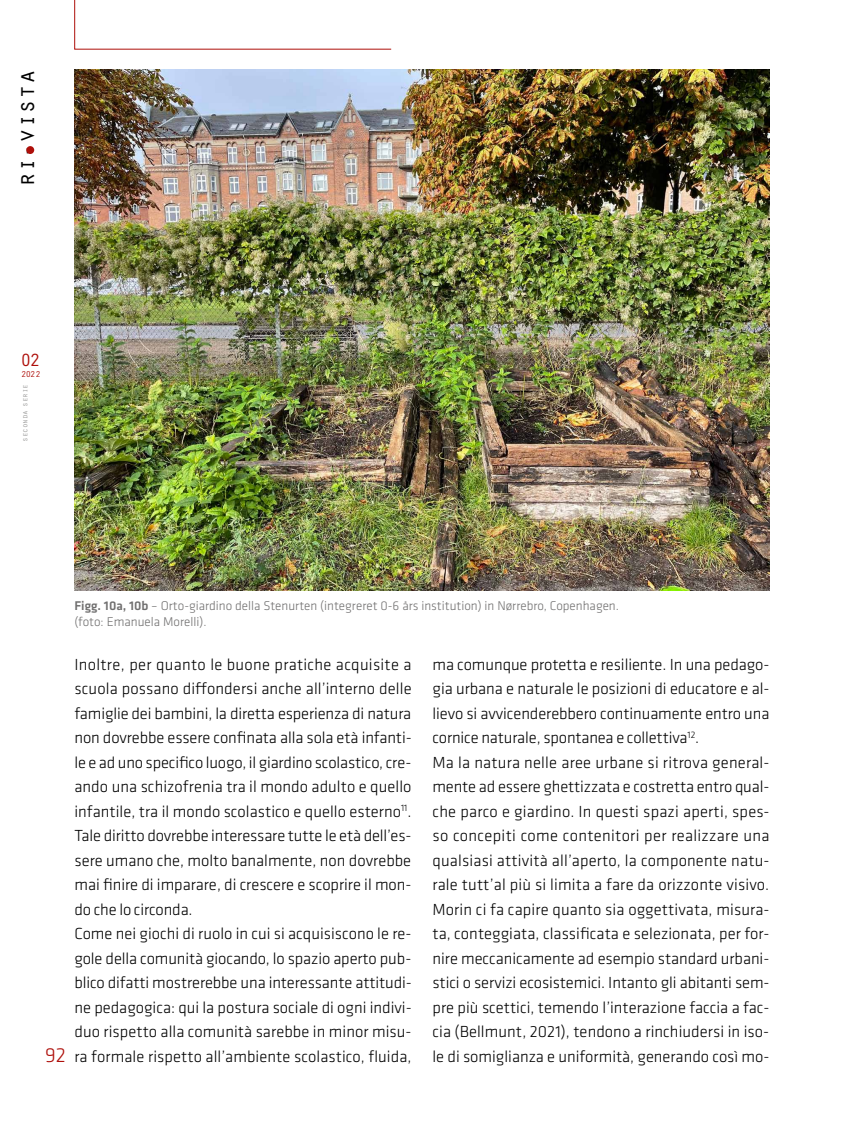
<style>
.page{position:relative;width:844px;height:1141px;background:#fff}
.page>*{position:absolute;margin:0;border:0;box-sizing:border-box;transform-origin:0 0}
.t1{font:24.5px "Orator Std";color:#000}
.t2{font:300 21px "Klavika";color:#ae0f0a}
.t3{font:18.38px "Orator Std";color:#ae0f0a}
.t4{font:300 16.62px/24.5px "Klavika";color:#000}
.t5{font:300 13.12px/15.8px "Klavika";color:#706f6f}
.t6{font:8.75px "Orator Std";color:#ae0f0a}
.t7{font:7.88px "Orator Std";letter-spacing:-.025em;color:#9d9d9c}
.s1{font-weight:500}
</style>
<div class="page">
<svg style="left:74px;top:0;width:317px;height:50px"></svg>
<div style="left:26px;top:146px;width:8px;height:8px;background:#ae0f0a;border-radius:50%"></div>
<img style="left:74px;top:70px;width:695px;height:521px">
<h1 class="t1" style="left:9px;top:187px;width:119px;rotate:-90deg">ri-vista</h1>
<p class="t3" style="left:20px;top:347px;width:22px">02</p>
<p class="t6" style="left:21px;top:368px;width:21px">2022</p>
<p class="t7" style="left:19px;top:442px;width:59px;rotate:-90deg">seconda serie</p>
<p class="t2" style="left:45px;top:1044px;width:22px">92</p>
<p class="t5" style="left:74px;top:598px;width:546px"><span class="s1">Figg. 10a, 10b</span> – Orto-giardino della Stenurten (integreret 0-6 års institution) in Nørrebro, Copenhagen. (foto: Emanuela Morelli).</p>
<p class="t4" style="left:74px;top:652px;width:339px">Inoltre, per quanto le buone pratiche acquisite a scuola possano diffondersi anche all’interno delle famiglie dei bambini, la diretta esperienza di natura non dovrebbe essere confinata alla sola età infanti&shy;le e ad uno specifico luogo, il giardino scolastico, cre&shy;ando una schizofrenia tra il mondo adulto e quello infantile, tra il mondo scolastico e quello esterno<sup>11</sup>.<br>Tale diritto dovrebbe interessare tutte le età dell’es&shy;sere umano che, molto banalmente, non dovrebbe mai finire di imparare, di crescere e scoprire il mon&shy;do che lo circonda.<br>Come nei giochi di ruolo in cui si acquisiscono le re&shy;gole della comunità giocando, lo spazio aperto pub&shy;blico difatti mostrerebbe una interessante attitudi&shy;ne pedagogica: qui la postura sociale di ogni indivi&shy;duo rispetto alla comunità sarebbe in minor misu&shy;ra formale rispetto all’ambiente scolastico, fluida,</p>
<p class="t4" style="left:432px;top:652px;width:338px">ma comunque protetta e resiliente. In una pedago&shy;gia urbana e naturale le posizioni di educatore e al&shy;lievo si avvicenderebbero continuamente entro una cornice naturale, spontanea e collettiva<sup>12</sup>.<br>Ma la natura nelle aree urbane si ritrova general&shy;mente ad essere ghettizzata e costretta entro qual&shy;che parco e giardino. In questi spazi aperti, spes&shy;so concepiti come contenitori per realizzare una qualsiasi attività all’aperto, la componente natu&shy;rale tutt’al più si limita a fare da orizzonte visivo.<br>Morin ci fa capire quanto sia oggettivata, misura&shy;ta, conteggiata, classificata e selezionata, per for&shy;nire meccanicamente ad esempio standard urbani&shy;stici o servizi ecosistemici. Intanto gli abitanti sem&shy;pre più scettici, temendo l’interazione faccia a fac&shy;cia (Bellmunt, 2021), tendono a rinchiudersi in iso&shy;le di somiglianza e uniformità, generando così mo-</p>
</div>
